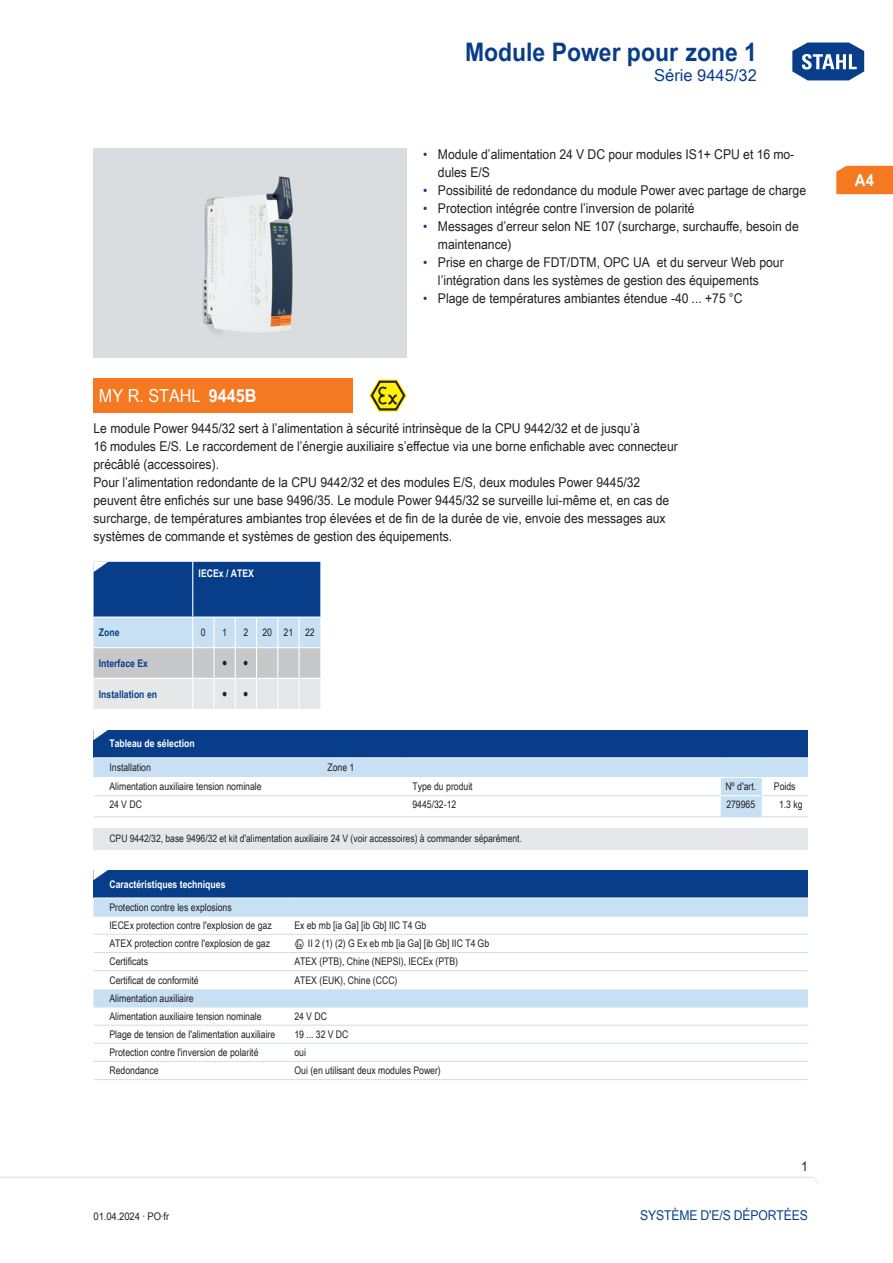
<style>
.page{position:relative;width:893px;height:1263px;background:#fff}
.page>*{position:absolute;margin:0;border:0;box-sizing:border-box;transform-origin:0 0}
.t1{font:700 25.5px "Arial Unicode MS";color:#083e89;scale:.9 1}
.TabHeader1stColumn{font:700 24px "Arial Unicode MS";color:#fff;scale:1.45 1}
.WebCode{font:18px "Arial Unicode MS";color:#fff;scale:.9 1}
.t2{font:16.5px "Arial Unicode MS";color:#083e89}
.t3{font:700 16.5px "Arial Unicode MS";color:#fff;scale:.9 1}
._00_Basic_ParaStyle{font:13.5px/18px "Arial Unicode MS";color:#231f20;scale:.9 1}
.t4{font:13.5px "Arial Unicode MS";letter-spacing:-.01em;color:#083e89;scale:.9 1}
.TabBody1stColumn{font:10.5px "Arial Unicode MS";color:#231f20;scale:.83 1}
.TabBodyLeft{font:10.5px "Arial Unicode MS";color:#231f20;scale:.83 1}
.TabBody1stColumnTitl{font:10.5px "Arial Unicode MS";color:#231f20;scale:.83 1}
.TabHeader1stColumn-2{font:700 10.5px "Arial Unicode MS";color:#fff;scale:.83 1}
.TabBodyCenter{font:10.5px "Arial Unicode MS";color:#231f20;scale:.83 1}
.TabBodyZone1stColumn{font:700 10.5px "Arial Unicode MS";color:#083e89;scale:.83 1}
.TabBody1stColumn-2{font:10.5px "Arial Unicode MS";color:#231f20;scale:.9 1}
.TabHeaderLeft{font:700 10.5px "Arial Unicode MS";color:#fff;scale:.83 1}
.TabBodyRight{font:10.5px "Arial Unicode MS";color:#231f20;scale:.83 1}
.Notes{font:10.35px "Arial Unicode MS";color:#231f20;scale:.83 1}
.s1{font-weight:700}
.s2{color:#083e89}
.s3{font-family:"STAHL Sonderzeichen"}
</style>
<div class="page">
<svg style="left:792px;top:42px;width:73px;height:39px"></svg>
<svg style="left:0;top:1176px;width:818px;height:7px"></svg>
<div style="left:836px;top:166px;width:57px;height:28px;background:#f47921"></div>
<img style="left:94px;top:149px;width:312px;height:208px">
<div style="left:94px;top:730px;width:714px;height:28px;background:#083e89"></div>
<hr style="left:94px;top:757px;width:313px;height:1px;background:#fff">
<hr style="left:407px;top:757px;width:314px;height:1px;background:#fff">
<hr style="left:721px;top:757px;width:40px;height:1px;background:#fff">
<hr style="left:761px;top:757px;width:47px;height:1px;background:#fff">
<svg style="left:94px;top:758px;width:714px;height:59px"></svg>
<div style="left:94px;top:828px;width:714px;height:21px;background:#e6e7e9"></div>
<svg style="left:94px;top:562px;width:226px;height:147px;background:#88a2c2"></svg>
<hr style="left:298px;top:679px;width:2px;height:30px;background:#fff">
<div style="left:94px;top:870px;width:714px;height:28px;background:#083e89"></div>
<svg style="left:94px;top:898px;width:714px;height:108px"></svg>
<hr style="left:94px;top:897px;width:195px;height:1px;background:#fff">
<hr style="left:289px;top:897px;width:519px;height:1px;background:#fff">
<hr style="left:94px;top:916px;width:195px;height:1px;background:#c7e0f3">
<hr style="left:289px;top:916px;width:519px;height:1px;background:#c7e0f3">
<hr style="left:94px;top:934px;width:195px;height:1px;background:#c7e0f3">
<hr style="left:289px;top:934px;width:519px;height:1px;background:#c7e0f3">
<hr style="left:94px;top:952px;width:195px;height:1px;background:#c7e0f3">
<hr style="left:289px;top:952px;width:519px;height:1px;background:#c7e0f3">
<hr style="left:94px;top:970px;width:195px;height:1px;background:#c7e0f3">
<hr style="left:289px;top:970px;width:519px;height:1px;background:#c7e0f3">
<hr style="left:94px;top:988px;width:195px;height:1px;background:#fff">
<hr style="left:289px;top:988px;width:519px;height:1px;background:#fff">
<hr style="left:94px;top:1006px;width:195px;height:1px;background:#c7e0f3">
<hr style="left:289px;top:1006px;width:519px;height:1px;background:#c7e0f3">
<hr style="left:94px;top:1025px;width:195px;height:1px;background:#c7e0f3">
<hr style="left:289px;top:1025px;width:519px;height:1px;background:#c7e0f3">
<hr style="left:94px;top:1043px;width:195px;height:1px;background:#c7e0f3">
<hr style="left:289px;top:1043px;width:519px;height:1px;background:#c7e0f3">
<hr style="left:94px;top:1061px;width:195px;height:1px;background:#c7e0f3">
<hr style="left:94px;top:1079px;width:195px;height:1px;background:#c7e0f3">
<hr style="left:289px;top:1061px;width:519px;height:1px;background:#c7e0f3">
<hr style="left:289px;top:1079px;width:519px;height:1px;background:#c7e0f3">
<div style="left:94px;top:378px;width:259px;height:34px;background:#f47921"></div>
<svg style="left:369px;top:379px;width:38px;height:33px"></svg>
<h1 class="t1" style="left:465px;top:33px;width:326px">Module Power pour zone 1</h1>
<p class="t2" style="left:654px;top:63px;width:104px">Série 9445/32</p>
<p class="WebCode" style="left:99px;top:382px;width:177px">MY R. STAHL <span class="s1">9445B</span></p>
<p class="_00_Basic_ParaStyle" style="left:438px;top:144px;width:397px;text-indent:-15px"><span class="s2">•</span> Module d’alimentation 24 V DC pour modules IS1+ CPU et 16 mo&shy;dules E/S</p>
<p class="_00_Basic_ParaStyle" style="left:423px;top:180px;width:427px"><span class="s2">•</span> Possibilité de redondance du module Power avec partage de charge</p>
<p class="_00_Basic_ParaStyle" style="left:423px;top:198px;width:303px"><span class="s2">•</span> Protection intégrée contre l’inversion de polarité</p>
<p class="_00_Basic_ParaStyle" style="left:438px;top:216px;width:402px;text-indent:-15px"><span class="s2">•</span> Messages d’erreur selon NE 107 (surcharge, surchauffe, besoin de maintenance)</p>
<p class="_00_Basic_ParaStyle" style="left:423px;top:252px;width:172px"><span class="s2">•</span> Prise en charge de FDT/DTM</p>
<p class="_00_Basic_ParaStyle" style="left:438px;top:252px;width:386px;text-indent:159px">, OPC UA et du serveur Web pour l’intégration dans les systèmes de gestion des équipements</p>
<p class="_00_Basic_ParaStyle" style="left:423px;top:288px;width:356px"><span class="s2">•</span> Plage de températures ambiantes étendue -40 ... +75 °C</p>
<p class="_00_Basic_ParaStyle" style="left:94px;top:418px;width:651px">Le module Power 9445/32 sert à l’alimentation à sécurité intrinsèque de la CPU 9442/32 et de jusqu’à<br>16 modules E/S. Le raccordement de l’énergie auxiliaire s’effectue via une borne enfichable avec connecteur précâblé (accessoires).<br>Pour l’alimentation redondante de la CPU 9442/32 et des modules E/S, deux modules Power 9445/32 peuvent être enfichés sur une base 9496/35. Le module Power 9445/32 se surveille lui-même et, en cas de surcharge, de températures ambiantes trop élevées et de fin de la durée de vie, envoie des messages aux systèmes de commande et systèmes de gestion des équipements.</p>
<p class="TabHeader1stColumn" style="left:90px;top:549px;width:16px">◤</p>
<p class="TabHeaderLeft" style="left:199px;top:566px;width:68px">IECEx / ATEX</p>
<p class="TabBodyZone1stColumn" style="left:99px;top:625px;width:26px">Zone</p>
<p class="TabBodyCenter" style="left:201px;top:625px;width:7px">0</p>
<p class="TabBodyCenter" style="left:222px;top:625px;width:7px">1</p>
<p class="TabBodyCenter" style="left:243px;top:625px;width:7px">2</p>
<p class="TabBodyCenter" style="left:262px;top:625px;width:13px">20</p>
<p class="TabBodyCenter" style="left:284px;top:625px;width:13px">21</p>
<p class="TabBodyCenter" style="left:305px;top:625px;width:13px">22</p>
<p class="TabBodyZone1stColumn" style="left:99px;top:655px;width:61px">Interface Ex</p>
<p class="TabBodyCenter" style="left:222px;top:655px;width:8px">●</p>
<p class="TabBodyCenter" style="left:243px;top:655px;width:8px">●</p>
<p class="TabBodyZone1stColumn" style="left:99px;top:686px;width:72px">Installation en</p>
<p class="TabBodyCenter" style="left:222px;top:686px;width:8px">●</p>
<p class="TabBodyCenter" style="left:243px;top:686px;width:8px">●</p>
<p class="TabHeader1stColumn" style="left:90px;top:718px;width:16px">◤</p>
<p class="TabHeader1stColumn-2" style="left:109px;top:736px;width:104px">Tableau de sélection</p>
<p class="TabBody1stColumnTitl" style="left:109px;top:759px;width:51px">Installation</p>
<p class="TabBody1stColumnTitl" style="left:327px;top:759px;width:34px">Zone 1</p>
<p class="TabBody1stColumnTitl" style="left:109px;top:779px;width:185px">Alimentation auxiliaire tension nominale</p>
<p class="TabBodyLeft" style="left:412px;top:779px;width:74px">Type du produit</p>
<p class="TabBodyCenter" style="left:725px;top:779px;width:39px">Nº d'art.</p>
<p class="TabBodyCenter" style="left:774px;top:779px;width:28px">Poids</p>
<p class="TabBody1stColumnTitl" style="left:109px;top:797px;width:41px">24 V DC</p>
<p class="TabBodyLeft" style="left:412px;top:797px;width:54px">9445/32-12</p>
<p class="TabBodyCenter" style="left:726px;top:797px;width:36px">279965</p>
<p class="TabBodyRight" style="left:779px;top:797px;width:30px">1.3 kg</p>
<p class="Notes" style="left:109px;top:831px;width:498px">CPU 9442/32, base 9496/32 et kit d'alimentation auxiliaire 24 V (voir accessoires) à commander séparément.</p>
<p class="TabHeader1stColumn" style="left:90px;top:858px;width:16px">◤</p>
<p class="TabHeader1stColumn-2" style="left:109px;top:876px;width:141px">Caractéristiques techniques</p>
<p class="TabBody1stColumn" style="left:109px;top:899px;width:149px">Protection contre les explosions</p>
<p class="TabBody1stColumn" style="left:109px;top:918px;width:197px">IECEx protection contre l'explosion de gaz</p>
<p class="TabBodyLeft" style="left:294px;top:918px;width:160px">Ex eb mb [ia Ga] [ib Gb] IIC T4 Gb</p>
<p class="TabBody1stColumn" style="left:109px;top:936px;width:195px">ATEX protection contre l'explosion de gaz</p>
<p class="TabBodyLeft" style="left:294px;top:936px;width:236px"><span class="s3">E</span> II 2 (1) (2) G Ex eb mb [ia Ga] [ib Gb] IIC T4 Gb</p>
<p class="TabBody1stColumn" style="left:109px;top:954px;width:48px">Certificats</p>
<p class="TabBodyLeft" style="left:294px;top:954px;width:199px">ATEX (PTB), Chine (NEPSI), IECEx (PTB)</p>
<p class="TabBody1stColumn" style="left:109px;top:972px;width:109px">Certificat de conformité</p>
<p class="TabBodyLeft" style="left:294px;top:972px;width:126px">ATEX (EUK), Chine (CCC)</p>
<p class="TabBody1stColumn" style="left:109px;top:990px;width:103px">Alimentation auxiliaire</p>
<p class="TabBody1stColumn" style="left:109px;top:1008px;width:185px">Alimentation auxiliaire tension nominale</p>
<p class="TabBodyLeft" style="left:294px;top:1008px;width:41px">24 V DC</p>
<p class="TabBody1stColumn" style="left:109px;top:1027px;width:201px">Plage de tension de l'alimentation auxiliaire</p>
<p class="TabBodyLeft" style="left:294px;top:1027px;width:66px">19 ... 32 V DC</p>
<p class="TabBody1stColumn" style="left:109px;top:1045px;width:181px">Protection contre l'inversion de polarité</p>
<p class="TabBodyLeft" style="left:294px;top:1045px;width:15px">oui</p>
<p class="TabBody1stColumn" style="left:109px;top:1063px;width:61px">Redondance</p>
<p class="TabBodyLeft" style="left:294px;top:1063px;width:178px">Oui (en utilisant deux modules Power)</p>
<p class="_00_Basic_ParaStyle" style="left:801px;top:1157px;width:9px">1</p>
<p class="TabBody1stColumn-2" style="left:94px;top:1208px;width:86px">01.04.2024 · PO·fr</p>
<p class="t4" style="left:640px;top:1205px;width:186px">Système d'E/S déportées</p>
<p class="t3" style="left:855px;top:168px;width:23px">A4</p>
</div>
